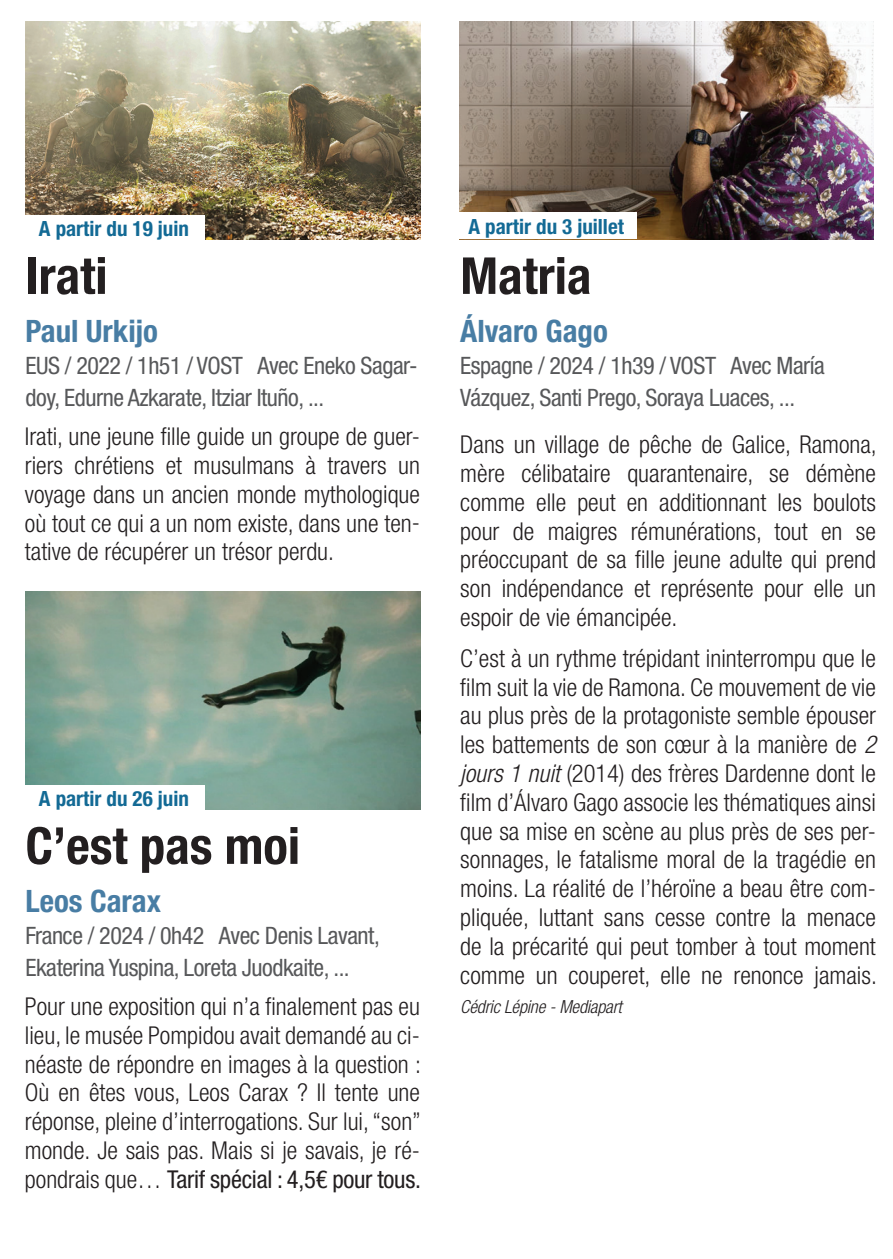
<style>
.page{position:relative;width:893px;height:1259px;background:#fff}
.page>*{position:absolute;margin:0;border:0;box-sizing:border-box;transform-origin:0 0}
.t1{font:700 condensed 51px "Helvetica Neue LT Std";color:#231f20}
.t2{font:700 condensed 30.9px "Helvetica Neue LT Std";color:#487da4}
.t3{font:300 condensed 24.6px/28.8px "Helvetica Neue LT Std";color:#231f20;text-align:justify}
.t4{font:condensed 24px/31.8px "Helvetica Neue LT Std";letter-spacing:-.02em;color:#57585a}
.t5{font:700 condensed 21px "Helvetica Neue LT Std";color:#136a95}
.t6{font:italic 300 condensed 18px "Helvetica Neue LT Std";letter-spacing:-.01em;color:#231f20}
.s1{font-weight:400}
.s2{font-style:italic}
</style>
<div class="page">
<img style="left:25px;top:21px;width:395px;height:218px">
<img style="left:460px;top:21px;width:413px;height:218px">
<div style="left:23px;top:215px;width:182px;height:26px;background:#fff"></div>
<div style="left:456px;top:212px;width:181px;height:27px;background:#fff"></div>
<img style="left:25px;top:591px;width:395px;height:218px">
<div style="left:23px;top:784px;width:182px;height:27px;background:#fff"></div>
<p class="t5" style="left:39px;top:216px;width:151px">A partir du 19 juin</p>
<p class="t5" style="left:469px;top:213px;width:157px">A partir du 3 juillet</p>
<h1 class="t1" style="left:26px;top:245px;width:84px">Irati</h1>
<p class="t2" style="left:26px;top:312px;width:134px">Paul Urkijo</p>
<p class="t4" style="left:26px;top:349px;width:393px">EUS / 2022 / 1h51 / VOST Avec Eneko Sagar&shy;doy, Edurne Azkarate, Itziar Ituño, ...</p>
<p class="t3" style="left:25px;top:422px;width:397px">Irati, une jeune fille guide un groupe de guer&shy;riers chrétiens et musulmans à travers un voyage dans un ancien monde mythologique où tout ce qui a un nom existe, dans une ten&shy;tative de récupérer un trésor perdu.</p>
<p class="t5" style="left:39px;top:785px;width:151px">A partir du 26 juin</p>
<h1 class="t1" style="left:26px;top:815px;width:276px">C’est pas moi</h1>
<p class="t2" style="left:26px;top:882px;width:137px">Leos Carax</p>
<p class="t4" style="left:26px;top:919px;width:356px">France / 2024 / 0h42 Avec Denis Lavant,<br>Ekaterina Yuspina, Loreta Juodkaite, ...</p>
<p class="t3" style="left:25px;top:991px;width:398px">Pour une exposition qui n’a finalement pas eu lieu, le musée Pompidou avait demandé au ci&shy;néaste de répondre en images à la question :<br>Où en êtes vous, Leos Carax ? Il tente une réponse, pleine d’interrogations. Sur lui, “son” monde. Je sais pas. Mais si je savais, je ré&shy;pondrais que… <span class="s1">Tarif spécial : 4,5€ pour tous.</span></p>
<h1 class="t1" style="left:460px;top:245px;width:133px">Matria</h1>
<p class="t2" style="left:460px;top:312px;width:149px">Álvaro Gago</p>
<p class="t4" style="left:460px;top:349px;width:366px">Espagne / 2024 / 1h39 / VOST Avec María<br>Vázquez, Santi Prego, Soraya Luaces, ...</p>
<p class="t3" style="left:460px;top:430px;width:418px">Dans un village de pêche de Galice, Ramona, mère célibataire quarantenaire, se démène comme elle peut en additionnant les boulots pour de maigres rémunérations, tout en se préoccupant de sa fille jeune adulte qui prend son indépendance et représente pour elle un espoir de vie émancipée.</p>
<p class="t3" style="left:460px;top:643px;width:418px">C’est à un rythme trépidant ininterrompu que le film suit la vie de Ramona. Ce mouvement de vie au plus près de la protagoniste semble épouser les battements de son cœur à la manière de <span class="s2">2 jours 1 nuit</span> (2014) des frères Dardenne dont le film d’Álvaro Gago associe les thématiques ainsi que sa mise en scène au plus près de ses per&shy;sonnages, le fatalisme moral de la tragédie en moins. La réalité de l’héroïne a beau être com&shy;pliquée, luttant sans cesse contre la menace de la précarité qui peut tomber à tout moment comme un couperet, elle ne renonce jamais.</p>
<p class="t6" style="left:460px;top:996px;width:163px">Cédric Lépine - Mediapart</p>
</div>
